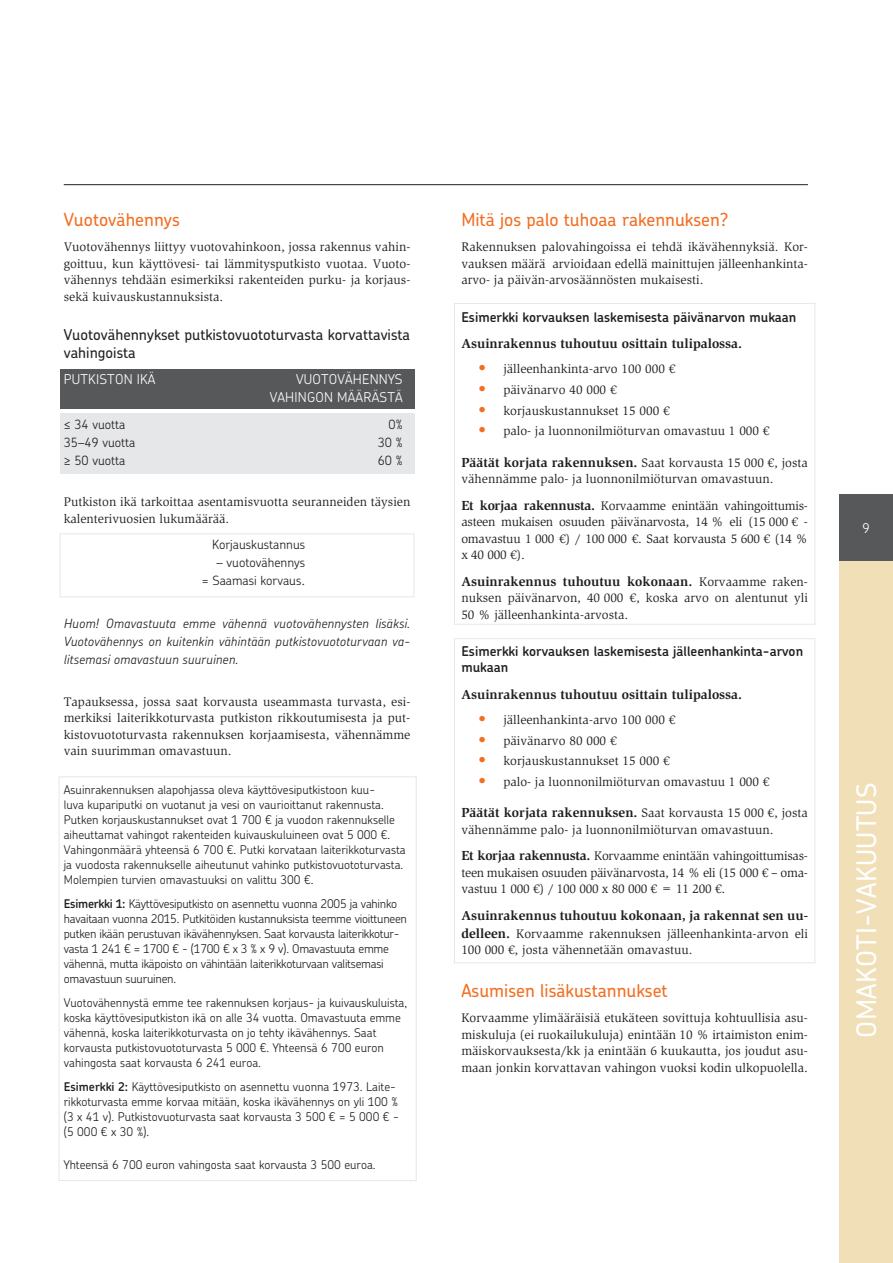
<style>
.page{position:relative;width:893px;height:1263px;background:#fff}
.page>*{position:absolute;margin:0;border:0;box-sizing:border-box;transform-origin:0 0}
.t1{font:500 27px "Chevin Std";letter-spacing:.015em;color:#fff}
.t2{font:500 18px "Chevin Std";color:#f36e21}
.t3{font:500 15px/18px "Chevin Std";color:#231f20}
.t4{font:700 13.5px "Slimbach Std";color:#231f20}
.t5{font:600 13.5px/16.2px "Chevin Std";color:#231f20}
.t6{font:300 13.5px/18px "Chevin Std";letter-spacing:.015em;color:#fff;text-align:right}
.t7{font:12.75px/16.5px "Slimbach Std";color:#231f20;text-align:justify}
.t8{font:italic 300 12.75px/18px "Chevin Std";letter-spacing:.01em;color:#231f20;text-align:justify}
.t9{font:12.75px/16.5px "Slimbach Std";letter-spacing:-.02em;color:#231f20}
.t10{font:300 12.75px/18px "Chevin Std";color:#231f20;text-align:right}
.t11{font:300 12px/15px "Chevin Std";color:#231f20}
.t12{font:300 12px/15px "Chevin Std";letter-spacing:-.02em;color:#231f20}
.s1{font-family:"Slimbach Std";font-weight:400}
.s2{font-weight:600}
.s3{font-size:15px;color:#f36e21}
.s4{font-weight:400;font-size:12.75px}
.s5{font-weight:700;font-size:13.5px}
</style>
<div class="page">
<hr style="left:64px;top:184px;width:744px;height:1px;background:#231f20">
<div style="left:839px;top:495px;width:54px;height:66px;background:#57585a"></div>
<div style="left:839px;top:561px;width:54px;height:702px;background:#f1dfb7"></div>
<div style="left:60px;top:370px;width:354px;height:39px;background:#57585a"></div>
<div style="left:60px;top:413px;width:354px;height:61px;background:#e6e7e9"></div>
<div style="left:59px;top:776px;width:358px;height:405px;border:1px solid #e6e7e9"></div>
<div style="left:454px;top:303px;width:361px;height:322px;border:1px solid #e6e7e9"></div>
<div style="left:60px;top:533px;width:354px;height:64px;border:1px solid #e6e7e9"></div>
<div style="left:454px;top:638px;width:361px;height:325px;border:1px solid #e6e7e9"></div>
<h2 class="t2" style="left:64px;top:208px;width:118px">Vuotovähennys</h2>
<p class="t7" style="left:64px;top:239px;width:348px">Vuotovähennys liittyy vuotovahinkoon, jossa rakennus vahin&shy;goittuu, kun käyttövesi- tai lämmitysputkisto vuotaa. Vuoto&shy;vähennys tehdään esimerkiksi rakenteiden purku- ja korjaus&shy;sekä kuivauskustannuksista.</p>
<p class="t3" style="left:64px;top:325px;width:348px">Vuotovähennykset putkistovuototurvasta korvattavista vahingoista</p>
<p class="t6" style="left:64px;top:370px;width:93px">PUTKISTON IKÄ</p>
<p class="t6" style="left:270px;top:370px;width:134px">VUOTOVÄHENNYS<br>VAHINGON MÄÄRÄSTÄ</p>
<p class="t10" style="left:64px;top:415px;width:63px">≤ 34 vuotta</p>
<p class="t10" style="left:389px;top:415px;width:16px">0%</p>
<p class="t10" style="left:64px;top:433px;width:73px">35–49 vuotta</p>
<p class="t10" style="left:378px;top:433px;width:26px">30 %</p>
<p class="t10" style="left:64px;top:451px;width:63px">≥ 50 vuotta</p>
<p class="t10" style="left:378px;top:451px;width:26px">60 %</p>
<p class="t7" style="left:64px;top:494px;width:348px">Putkiston ikä tarkoittaa asentamisvuotta seuranneiden täysien kalenterivuosien lukumäärää.</p>
<p class="t10" style="left:212px;top:535px;width:95px">Korjauskustannus</p>
<p class="t10" style="left:202px;top:553px;width:105px">– vuotovähennys<br>= Saamasi korvaus<span class="s1">.</span></p>
<p class="t8" style="left:64px;top:614px;width:348px">Huom! Omavastuuta emme vähennä vuotovähennysten lisäksi.<br>Vuotovähennys on kuitenkin vähintään putkistovuototurvaan va&shy;litsemasi omavastuun suuruinen.</p>
<p class="t7" style="left:64px;top:693px;width:348px">Tapauksessa, jossa saat korvausta useammasta turvasta, esi&shy;merkiksi laiterikkoturvasta putkiston rikkoutumisesta ja put&shy;kistovuototurvasta rakennuksen korjaamisesta, vähennämme vain suurimman omavastuun.</p>
<p class="t11" style="left:64px;top:782px;width:343px">Asuinrakennuksen alapohjassa oleva käyttövesiputkistoon kuu-<br>luva kupariputki on vuotanut ja vesi on vaurioittanut rakennusta.<br>Putken korjauskustannukset ovat 1 700 € ja vuodon rakennukselle aiheuttamat vahingot rakenteiden kuivauskuluineen ovat 5 000 €.<br>Vahingonmäärä yhteensä 6 700 €. Putki korvataan laiterikkoturvasta ja vuodosta rakennukselle aiheutunut vahinko putkistovuototurvasta.<br>Molempien turvien omavastuuksi on valittu 300 €.</p>
<p class="t12" style="left:64px;top:896px;width:345px"><span class="s2">Esimerkki 1:</span> Käyttövesiputkisto on asennettu vuonna 2005 ja vahinko havaitaan vuonna 2015. Putkitöiden kustannuksista teemme vioittuneen putken ikään perustuvan ikävähennyksen. Saat korvausta laiterikkotur&shy;vasta 1 241 € = 1700 € - (1700 € x 3 % x 9 v). Omavastuuta emme vähennä, mutta ikäpoisto on vähintään laiterikkoturvaan valitsemasi omavastuun suuruinen.</p>
<p class="t11" style="left:64px;top:995px;width:345px">Vuotovähennystä emme tee rakennuksen korjaus- ja kuivauskuluista, koska käyttövesiputkiston ikä on alle 34 vuotta. Omavastuuta emme vähennä, koska laiterikkoturvasta on jo tehty ikävähennys. Saat korvausta putkistovuototurvasta 5 000 €. Yhteensä 6 700 euron vahingosta saat korvausta 6 241 euroa.</p>
<p class="t11" style="left:64px;top:1079px;width:337px"><span class="s2">Esimerkki 2:</span> Käyttövesiputkisto on asennettu vuonna 1973. Laite&shy;rikkoturvasta emme korvaa mitään, koska ikävähennys on yli 100 % (3 x 41 v). Putkistovuoturvasta saat korvausta 3 500 € = 5 000 € - (5 000 € x 30 %).</p>
<p class="t11" style="left:64px;top:1157px;width:313px">Yhteensä 6 700 euron vahingosta saat korvausta 3 500 euroa.</p>
<h2 class="t2" style="left:461px;top:208px;width:269px">Mitä jos palo tuhoaa rakennuksen?</h2>
<p class="t7" style="left:461px;top:239px;width:348px">Rakennuksen palovahingoissa ei tehdä ikävähennyksiä. Kor&shy;vauksen määrä arvioidaan edellä mainittujen jälleenhankinta&shy;arvo- ja päivän-arvosäännösten mukaisesti.</p>
<p class="t5" style="left:461px;top:308px;width:337px">Esimerkki korvauksen laskemisesta päivänarvon mukaan</p>
<p class="t4" style="left:461px;top:335px;width:282px">Asuinrakennus tuhoutuu osittain tulipalossa.</p>
<p class="t7" style="left:478px;top:361px;width:198px"><span class="s3">•</span> jälleenhankinta-arvo 100 000 €</p>
<p class="t7" style="left:478px;top:381px;width:140px"><span class="s3">•</span> päivänarvo 40 000 €</p>
<p class="t7" style="left:478px;top:402px;width:193px"><span class="s3">•</span> korjauskustannukset 15 000 €</p>
<p class="t7" style="left:478px;top:423px;width:293px"><span class="s3">•</span> palo- ja luonnonilmiöturvan omavastuu 1 000 €</p>
<p class="t4" style="left:461px;top:454px;width:348px">Päätät korjata rakennuksen. <span class="s4">Saat korvausta 15 000 €, josta</span></p>
<p class="t7" style="left:461px;top:466px;width:348px;line-height:26.5px">vähennämme palo- ja luonnonilmiöturvan omavastuun.<br><span class="s5">Et korjaa rakennusta.</span> Korvaamme enintään vahingoittumis-</p>
<p class="t7" style="left:461px;top:514px;width:348px">asteen mukaisen osuuden päivänarvosta, 14 % eli (15 000 € - omavastuu 1 000 €) / 100 000 €. Saat korvausta 5 600 € (14 % x 40 000 €).</p>
<p class="t4" style="left:461px;top:573px;width:348px">Asuinrakennus tuhoutuu kokonaan. <span class="s4">Korvaamme raken-</span></p>
<p class="t7" style="left:461px;top:590px;width:348px">nuksen päivänarvon, 40 000 €, koska arvo on alentunut yli<br>50 % jälleenhankinta-arvosta.</p>
<p class="t5" style="left:461px;top:643px;width:343px">Esimerkki korvauksen laskemisesta jälleenhankinta-arvon mukaan</p>
<p class="t4" style="left:461px;top:686px;width:282px">Asuinrakennus tuhoutuu osittain tulipalossa.</p>
<p class="t7" style="left:478px;top:711px;width:198px"><span class="s3">•</span> jälleenhankinta-arvo 100 000 €</p>
<p class="t7" style="left:478px;top:732px;width:140px"><span class="s3">•</span> päivänarvo 80 000 €</p>
<p class="t7" style="left:478px;top:753px;width:193px"><span class="s3">•</span> korjauskustannukset 15 000 €</p>
<p class="t7" style="left:478px;top:774px;width:293px"><span class="s3">•</span> palo- ja luonnonilmiöturvan omavastuu 1 000 €</p>
<p class="t4" style="left:461px;top:805px;width:348px">Päätät korjata rakennuksen. <span class="s4">Saat korvausta 15 000 €, josta</span></p>
<p class="t7" style="left:461px;top:816px;width:348px;line-height:26.5px">vähennämme palo- ja luonnonilmiöturvan omavastuun.<br><span class="s5">Et korjaa rakennusta.</span> Korvaamme enintään vahingoittumisas-</p>
<p class="t9" style="left:461px;top:864px;width:348px">teen mukaisen osuuden päivänarvosta, 14 % eli (15 000 € – oma&shy;vastuu 1 000 €) / 100 000 x 80 000 € = 11 200 €.</p>
<p class="t4" style="left:461px;top:907px;width:348px">Asuinrakennus tuhoutuu kokonaan, ja rakennat sen uu-</p>
<p class="t7" style="left:461px;top:925px;width:348px"><span class="s5">delleen.</span> Korvaamme rakennuksen jälleenhankinta-arvon eli<br>100 000 €, josta vähennetään omavastuu.</p>
<h2 class="t2" style="left:461px;top:979px;width:208px">Asumisen lisäkustannukset</h2>
<p class="t7" style="left:461px;top:1010px;width:348px">Korvaamme ylimääräisiä etukäteen sovittuja kohtuullisia asu&shy;miskuluja (ei ruokailukuluja) enintään 10 % irtaimiston enim&shy;mäiskorvauksesta/kk ja enintään 6 kuukautta, jos joudut asu&shy;maan jonkin korvattavan vahingon vuoksi kodin ulkopuolella.</p>
<p class="t6" style="left:862px;top:518px;width:9px">9</p>
<h1 class="t1" style="left:848px;top:1038px;width:257px;rotate:-90deg">OMAKOTI-VAKUUTUS</h1>
</div>
